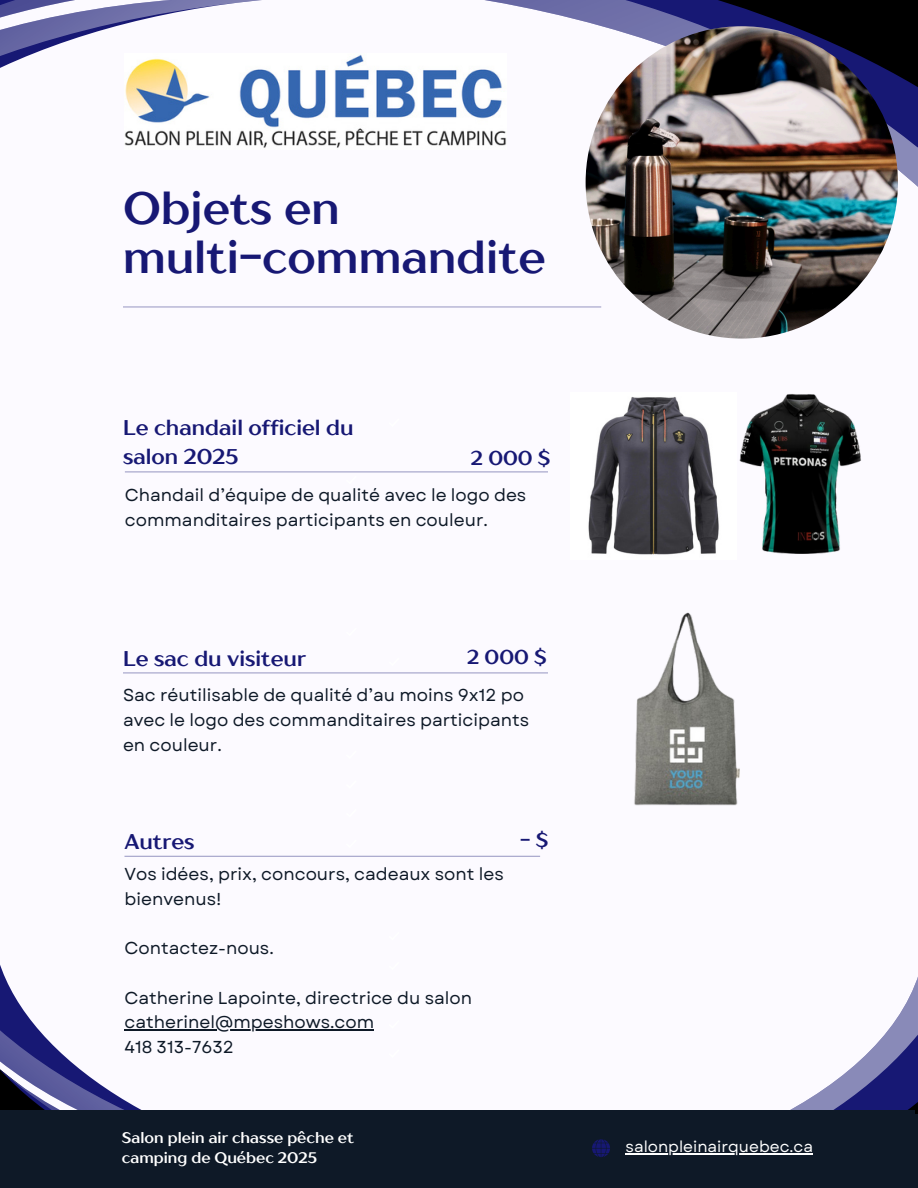
<style>
.page{position:relative;width:918px;height:1188px;background:#fcfaff}
.page>*{position:absolute;margin:0;border:0;box-sizing:border-box;transform-origin:0 0}
.t1{font:700 45.15px/48.3px "TT Drugs";color:#171874}
.t2{font:700 21.3px/29.2px "TT Drugs";color:#171874}
.t3{font:700 19.95px "TT Drugs";color:#171874}
.t4{font:700 19.8px "TT Drugs";color:#fff}
.t5{font:17.25px/24.8px "Garet";color:#0e1927}
.t6{font:15.6px "Garet";color:#fff}
.t7{font:700 15.3px/20.2px "TT Drugs";color:#fff}
</style>
<div class="page">
<svg style="left:790px;top:977px;width:128px;height:137px"></svg>
<svg style="left:0;top:965px;width:38px;height:64px"></svg>
<svg style="left:0;top:1029px;width:142px;height:81px"></svg>
<div style="left:0;top:1110px;width:914px;height:78px;background:#0e1927"></div>
<svg style="left:123px;top:0;width:795px;height:339px"></svg>
<svg style="left:123px;top:0;width:169px;height:280px"></svg>
<svg style="left:0;top:0;width:289px;height:191px"></svg>
<img style="left:586px;top:26px;width:312px;height:313px;border-radius:50%">
<img style="left:124px;top:54px;width:383px;height:95px">
<img style="left:634px;top:612px;width:106px;height:194px">
<hr style="left:123px;top:672px;width:425px;height:1px;background:#171874">
<div style="left:0;top:1114px;width:918px;height:74px;background:#0e1927"></div>
<svg style="left:592px;top:1139px;width:221px;height:18px"></svg>
<hr style="left:626px;top:1153px;width:187px;height:1px;background:#fff">
<hr style="left:125px;top:471px;width:423px;height:1px;background:#171874">
<img style="left:588px;top:397px;width:123px;height:158px">
<img style="left:711px;top:394px;width:150px;height:160px">
<hr style="left:124px;top:1029px;width:250px;height:2px;background:#0e1927">
<hr style="left:124px;top:856px;width:416px;height:1px;background:#171874">
<p class="t1" style="left:123px;top:184px;width:424px">Objets en multi-commandite</p>
<h3 class="t2" style="left:123px;top:413px;width:232px">Le chandail officiel du salon 2025</h3>
<p class="t5" style="left:125px;top:483px;width:403px">Chandail d’équipe de qualité avec le logo des commanditaires participants en couleur.</p>
<p class="t3" style="left:471px;top:446px;width:81px">2 000 $</p>
<p class="t3" style="left:467px;top:644px;width:81px">2 000 $</p>
<h3 class="t2" style="left:123px;top:643px;width:184px">Le sac du visiteur</h3>
<p class="t5" style="left:123px;top:683px;width:408px">Sac réutilisable de qualité d’au moins 9x12 po avec le logo des commanditaires participants en couleur.</p>
<p class="t2" style="left:124px;top:827px;width:72px">Autres</p>
<p class="t3" style="left:520px;top:828px;width:30px">- $</p>
<p class="t5" style="left:124px;top:862px;width:381px">Vos idées, prix, concours, cadeaux sont les bienvenus!</p>
<p class="t5" style="left:124px;top:936px;width:151px">Contactez-nous.</p>
<p class="t5" style="left:124px;top:985px;width:349px">Catherine Lapointe, directrice du salon</p>
<h2 class="t5" style="left:124px;top:1010px;width:251px">catherinel@mpeshows.com<br>418 313-7632</h2>
<p class="t7" style="left:122px;top:1127px;width:233px">Salon plein air chasse pêche et camping de Québec 2025</p>
<p class="t6" style="left:626px;top:1136px;width:189px">salonpleinairquebec.ca</p>
<p class="t4" style="left:123px;top:1136px;width:160px">Contact Us Now</p>
<h2 class="t6" style="left:639px;top:1137px;width:109px">123-456-7890</h2>
</div>
